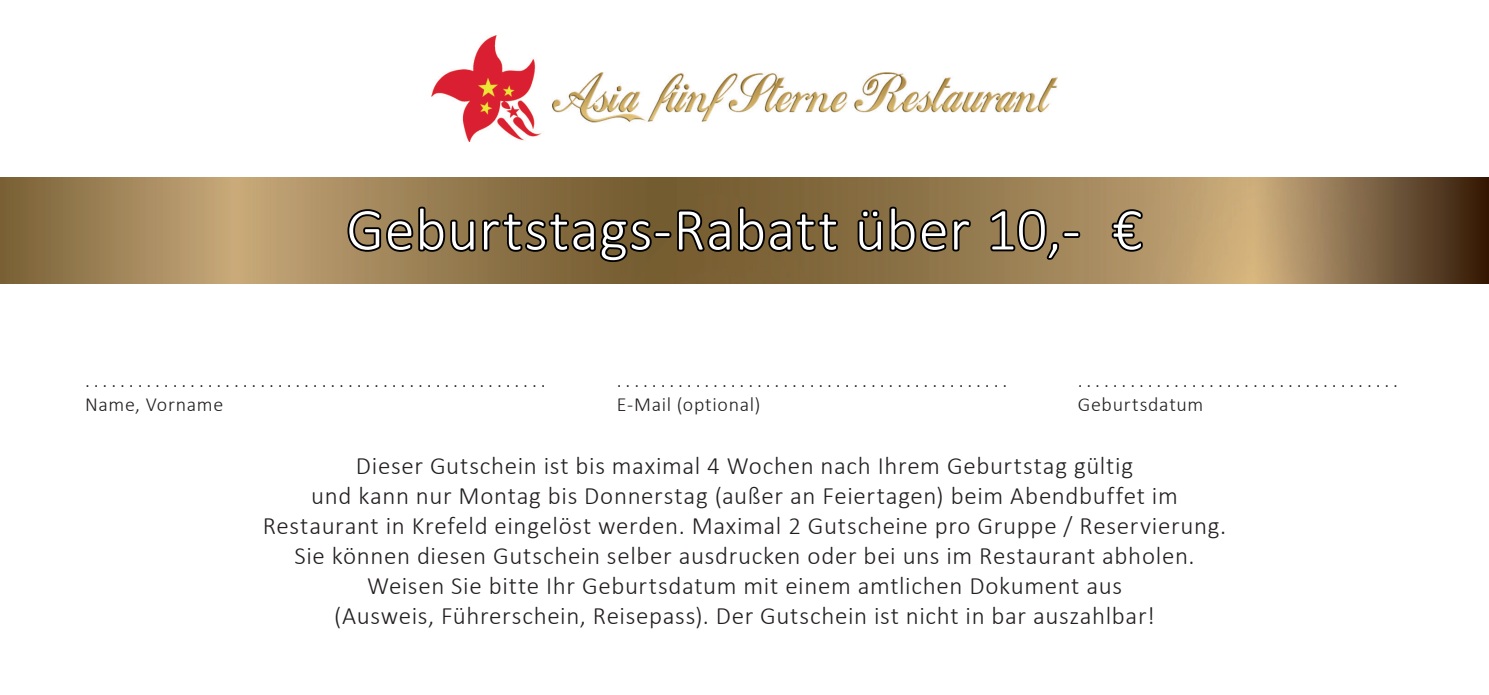
<style>
.page{position:relative;width:1489px;height:695px;background:#fff}
.page>*{position:absolute;margin:0;border:0;box-sizing:border-box;transform-origin:0 0}
.t1{font:300 60px "Calibri";letter-spacing:.015em;color:#fff}
.t2{font:300 25px/30px "Calibri";letter-spacing:.025em;color:#231f20;text-align:center}
.t3{font:300 20px/24px "Calibri";letter-spacing:.035em;color:#231f20}
</style>
<div class="page">
<img style="left:0;top:177px;width:1488px;height:106px">
<img style="left:432px;top:35px;width:625px;height:107px">
<svg style="left:345px;top:203px;width:496px;height:61px;background:#5d4b2d"></svg>
<svg style="left:854px;top:203px;width:118px;height:51px;background:#59482d"></svg>
<svg style="left:988px;top:205px;width:95px;height:68px;background:#7c6745"></svg>
<svg style="left:1109px;top:207px;width:36px;height:47px;background:#65543b"></svg>
<h1 class="t1" style="left:346px;top:192px;width:797px">Geburtstags-Rabatt über 10,- €</h1>
<p class="t3" style="left:85px;top:368px;width:462px">.....................................................<br>Name, Vorname</p>
<p class="t3" style="left:617px;top:368px;width:392px">.............................................<br>E-Mail (optional)</p>
<p class="t3" style="left:1077px;top:368px;width:322px">.....................................<br>Geburtsdatum</p>
<p class="t2" style="left:263px;top:450px;width:964px">Dieser Gutschein ist bis maximal 4 Wochen nach Ihrem Geburtstag gültig<br>und kann nur Montag bis Donnerstag (außer an Feiertagen) beim Abendbuffet im Restaurant in Krefeld eingelöst werden. Maximal 2 Gutscheine pro Gruppe / Reservierung.<br>Sie können diesen Gutschein selber ausdrucken oder bei uns im Restaurant abholen.<br>Weisen Sie bitte Ihr Geburtsdatum mit einem amtlichen Dokument aus<br>(Ausweis, Führerschein, Reisepass). Der Gutschein ist nicht in bar auszahlbar!</p>
</div>
